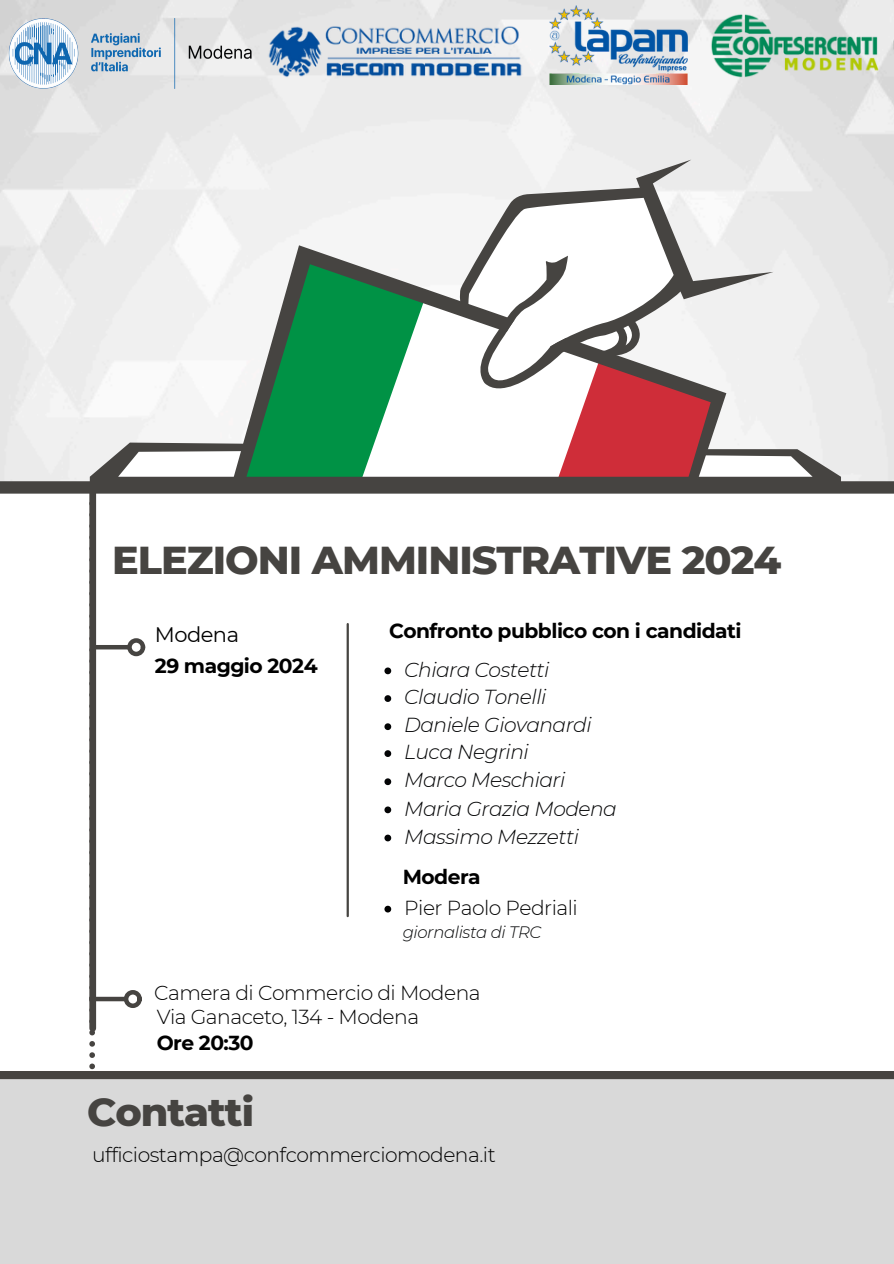
<style>
.page{position:relative;width:894px;height:1264px;background:#fff}
.page>*{position:absolute;margin:0;border:0;box-sizing:border-box;transform-origin:0 0}
.t1{font:800 39.75px "Montserrat";letter-spacing:-.025em;color:#464441}
.t2{font:21px "Montserrat";letter-spacing:-.025em;color:#000}
.t3{font:italic 300 20.25px "Montserrat";letter-spacing:-.025em;color:#030405}
.t4{font:300 20.25px "Montserrat";letter-spacing:-.025em;color:#000}
.t5{font:700 20.25px "Montserrat";letter-spacing:-.025em;color:#000}
.t6{font:italic 300 16.5px "Montserrat";letter-spacing:-.025em;color:#030405}
</style>
<div class="page">
<img style="left:0;top:0;width:893px;height:481px">
<div style="left:0;top:481px;width:893px;height:12px;background:#464441"></div>
<svg style="left:107px;top:191px;width:722px;height:147px;fill:#f0f0f0"></svg>
<svg style="left:231px;top:245px;width:228px;height:93px"></svg>
<svg style="left:90px;top:338px;width:750px;height:143px"></svg>
<svg style="left:459px;top:160px;width:314px;height:238px"></svg>
<div style="left:89px;top:490px;width:7px;height:538px;background:#464441"></div>
<svg style="left:89px;top:501px;width:6px;height:568px"></svg>
<hr style="left:346px;top:624px;width:3px;height:292px;background:#464441">
<hr style="left:93px;top:645px;width:35px;height:4px;background:#464441">
<div style="left:127px;top:638px;width:18px;height:18px;border:5px solid #464441;border-radius:50%"></div>
<div style="left:89px;top:996px;width:36px;height:5px;background:#464441"></div>
<div style="left:124px;top:990px;width:18px;height:18px;border:5px solid #464441;border-radius:50%"></div>
<div style="left:0;top:1071px;width:893px;height:192px;background:#d9d9d9"></div>
<img style="left:9px;top:18px;width:244px;height:72px">
<img style="left:549px;top:6px;width:138px;height:78px">
<img style="left:709px;top:12px;width:184px;height:66px">
<img style="left:266px;top:26px;width:258px;height:52px">
<svg style="left:384px;top:750px;width:7px;height:7px"></svg>
<svg style="left:384px;top:778px;width:7px;height:7px"></svg>
<svg style="left:384px;top:806px;width:7px;height:7px"></svg>
<svg style="left:384px;top:834px;width:7px;height:7px"></svg>
<svg style="left:384px;top:905px;width:7px;height:7px"></svg>
<svg style="left:384px;top:723px;width:7px;height:7px"></svg>
<svg style="left:384px;top:695px;width:7px;height:7px"></svg>
<svg style="left:384px;top:667px;width:7px;height:7px"></svg>
<p class="t1" style="left:112px;top:536px;width:670px">ELEZIONI AMMINISTRATIVE 2024</p>
<h3 class="t2" style="left:155px;top:622px;width:86px">Modena</h3>
<p class="t5" style="left:155px;top:653px;width:164px">29 maggio 2024</p>
<p class="t5" style="left:389px;top:618px;width:354px">Confronto pubblico con i candidati</p>
<h2 class="t3" style="left:404px;top:657px;width:147px">Chiara Costetti</h2>
<h4 class="t3" style="left:404px;top:684px;width:144px">Claudio Tonelli</h4>
<p class="t3" style="left:404px;top:712px;width:189px">Daniele Giovanardi</p>
<h4 class="t3" style="left:404px;top:739px;width:126px">Luca Negrini</h4>
<h3 class="t3" style="left:404px;top:767px;width:163px">Marco Meschiari</h3>
<p class="t3" style="left:404px;top:796px;width:214px">Maria Grazia Modena</p>
<p class="t3" style="left:404px;top:824px;width:176px">Massimo Mezzetti</p>
<h3 class="t5" style="left:402px;top:864px;width:79px">Modera</h3>
<p class="t4" style="left:404px;top:895px;width:175px">Pier Paolo Pedriali</p>
<h3 class="t6" style="left:402px;top:922px;width:140px">giornalista di TRC</h3>
<h4 class="t4" style="left:154px;top:980px;width:328px">Camera di Commercio di Modena</h4>
<p class="t4" style="left:157px;top:1004px;width:264px">Via Ganaceto, 134 - Modena</p>
<p class="t5" style="left:157px;top:1030px;width:98px">Ore 20:30</p>
<h1 class="t1" style="left:87px;top:1087px;width:168px">Contatti</h1>
<p class="t4" style="left:92px;top:1142px;width:405px">ufficiostampa@confcommerciomodena.it</p>
</div>
